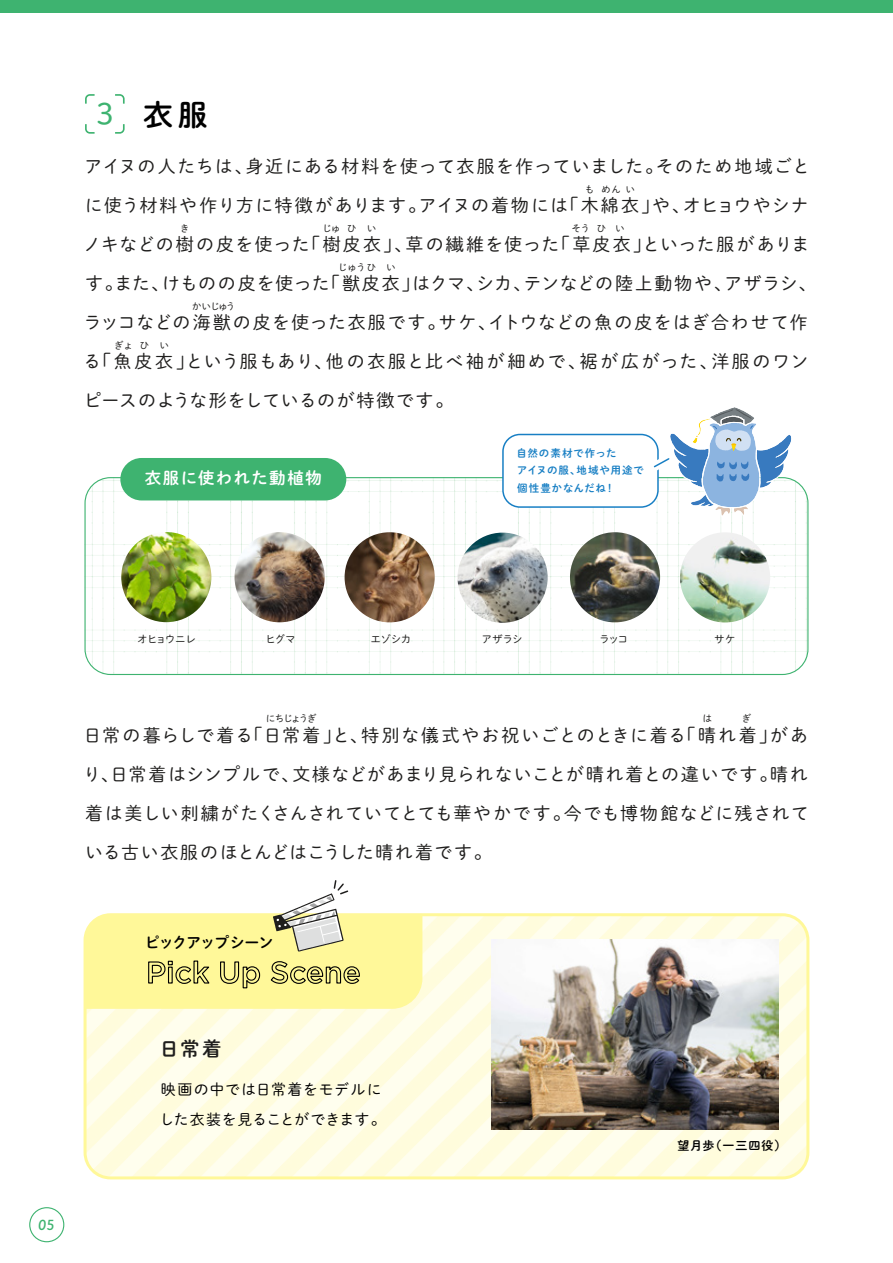
<style>
.page{position:relative;width:893px;height:1263px;background:#fff}
.page>*{position:absolute;margin:0;border:0;box-sizing:border-box;transform-origin:0 0}
.t1{font:30px "DNP Shuei M Go Std B";color:#000}
.t2{font:19.5px "DNP Shuei M Go Std B";color:#1f1e1d}
.t3{font:18px/39px "DNP Shuei M Go Std L";letter-spacing:.065em;color:#1f1e1d}
.t4{font:16.5px "DNP Shuei M Go Std B";letter-spacing:.08em;color:#fff}
.t5{font:15px/30px "DNP Shuei M Go Std L";letter-spacing:.04em;color:#000}
.t6{font:15px "DNP Shuei M Go Std B";letter-spacing:-.07em;color:#000}
.t7{font:italic 500 15px "Brandon Grotesque";color:#3eb370}
.t8{font:12px "DNP Shuei M Go Std B";letter-spacing:.07em;color:#000}
.t9{font:10.5px/17.4px "DNP Shuei M Go Std B";letter-spacing:.075em;color:#187fc4}
.t10{font:10.5px "DNP Shuei M Go Std L";letter-spacing:-.045em;color:#1f1e1d}
.t11{font:9.75px "DNP Shuei M Go Std L";letter-spacing:-.1em;color:#1f1e1d}
.s1{font-family:"DNP Shuei M Go Std L";color:#3eb370}
</style>
<div class="page">
<div style="left:29px;top:1207px;width:35px;height:35px;border:1px solid #3eb370;border-radius:50%"></div>
<img style="left:86px;top:479px;width:722px;height:196px">
<div style="left:120px;top:458px;width:226px;height:42px;background:#3eb370;border-radius:21px"></div>
<img style="left:457px;top:533px;width:91px;height:90px;border-radius:45px">
<img style="left:345px;top:532px;width:90px;height:90px;border-radius:45px">
<img style="left:680px;top:532px;width:90px;height:90px;border-radius:45px">
<img style="left:570px;top:532px;width:90px;height:90px;border-radius:45px">
<img style="left:235px;top:532px;width:90px;height:90px;border-radius:45px">
<img style="left:121px;top:532px;width:90px;height:90px;border-radius:45px">
<svg style="left:115px;top:94px;width:10px;height:10px"></svg>
<svg style="left:85px;top:94px;width:10px;height:10px"></svg>
<svg style="left:115px;top:124px;width:10px;height:10px"></svg>
<svg style="left:85px;top:124px;width:10px;height:10px"></svg>
<div style="left:0;top:0;width:893px;height:13px;background:#3eb370"></div>
<div style="left:503px;top:434px;width:155px;height:73px;background:#fff;border-radius:17px"></div>
<div style="left:502px;top:434px;width:157px;height:74px;border:2px solid #187fc4;border-radius:17px"></div>
<svg style="left:642px;top:407px;width:150px;height:110px"></svg>
<img style="left:85px;top:917px;width:723px;height:261px">
<div style="left:84px;top:913px;width:725px;height:266px;border:3px solid #fff899;border-radius:26px"></div>
<svg style="left:84px;top:880px;width:339px;height:129px"></svg>
<img style="left:491px;top:939px;width:287px;height:191px">
<h1 class="t1" style="left:96px;top:92px;width:113px"><span class="s1">3</span> 衣服</h1>
<p class="t3" style="left:83px;top:146px;width:735px">アイヌの人たちは、身近にある材料を使って衣服を作っていました。そのため地域ごとに使う材料や作り方に特徴があります。アイヌの着物には「木綿衣」や、オヒョウやシナノキなどの樹の皮を使った「樹皮衣」、草の繊維を使った「草皮衣」といった服があります。また、けものの皮を使った「獣皮衣」はクマ、シカ、テンなどの陸上動物や、アザラシ、ラッコなどの海獣の皮を使った衣服です。サケ、イトウなどの魚の皮をはぎ合わせて作る「魚皮衣」という服もあり、他の衣服と比べ袖が細めで、裾が広がった、洋服のワンピースのような形をしているのが特徴です。</p>
<p class="t11" style="left:585px;top:183px;width:52px">も めんい</p>
<p class="t11" style="left:180px;top:221px;width:11px">き</p>
<p class="t11" style="left:322px;top:221px;width:56px">じゅ ひ い</p>
<p class="t11" style="left:572px;top:221px;width:55px">そう ひ い</p>
<p class="t11" style="left:338px;top:260px;width:60px">じゅうひ い</p>
<p class="t11" style="left:192px;top:299px;width:45px">かいじゅう</p>
<p class="t11" style="left:114px;top:338px;width:57px">ぎょ ひ い</p>
<p class="t4" style="left:145px;top:466px;width:179px">衣服に使われた動植物</p>
<p class="t9" style="left:517px;top:444px;width:129px">自然の素材で作った<br>アイヌの服、地域や用途で個性豊かなんだね！</p>
<p class="t10" style="left:137px;top:631px;width:60px">オヒョウニレ</p>
<p class="t10" style="left:265px;top:631px;width:32px">ヒグマ</p>
<p class="t10" style="left:370px;top:631px;width:42px">エゾシカ</p>
<p class="t10" style="left:481px;top:631px;width:43px">アザラシ</p>
<p class="t10" style="left:599px;top:631px;width:30px">ラッコ</p>
<p class="t10" style="left:714px;top:631px;width:23px">サケ</p>
<p class="t11" style="left:266px;top:711px;width:52px">にちじょうぎ</p>
<p class="t11" style="left:702px;top:711px;width:50px">は　　 ぎ</p>
<p class="t3" style="left:83px;top:715px;width:727px;text-align:justify">日常の暮らしで着る「日常着」と、特別な儀式やお祝いごとのときに着る「晴れ着」があり、日常着はシンプルで、文様などがあまり見られないことが晴れ着との違いです。晴れ着は美しい刺繍がたくさんされていてとても華やかです。今でも博物館などに残されている古い衣服のほとんどはこうした晴れ着です。</p>
<p class="t6" style="left:145px;top:931px;width:130px">ピックアップシーン</p>
<p class="t7" style="left:38px;top:1214px;width:18px">05</p>
<p class="t2" style="left:159px;top:1034px;width:64px">日常着</p>
<p class="t5" style="left:159px;top:1074px;width:228px">映画の中では日常着をモデルにした衣装を見ることができます。</p>
<p class="t8" style="left:678px;top:1137px;width:110px">望月歩（一三四役）</p>
</div>
